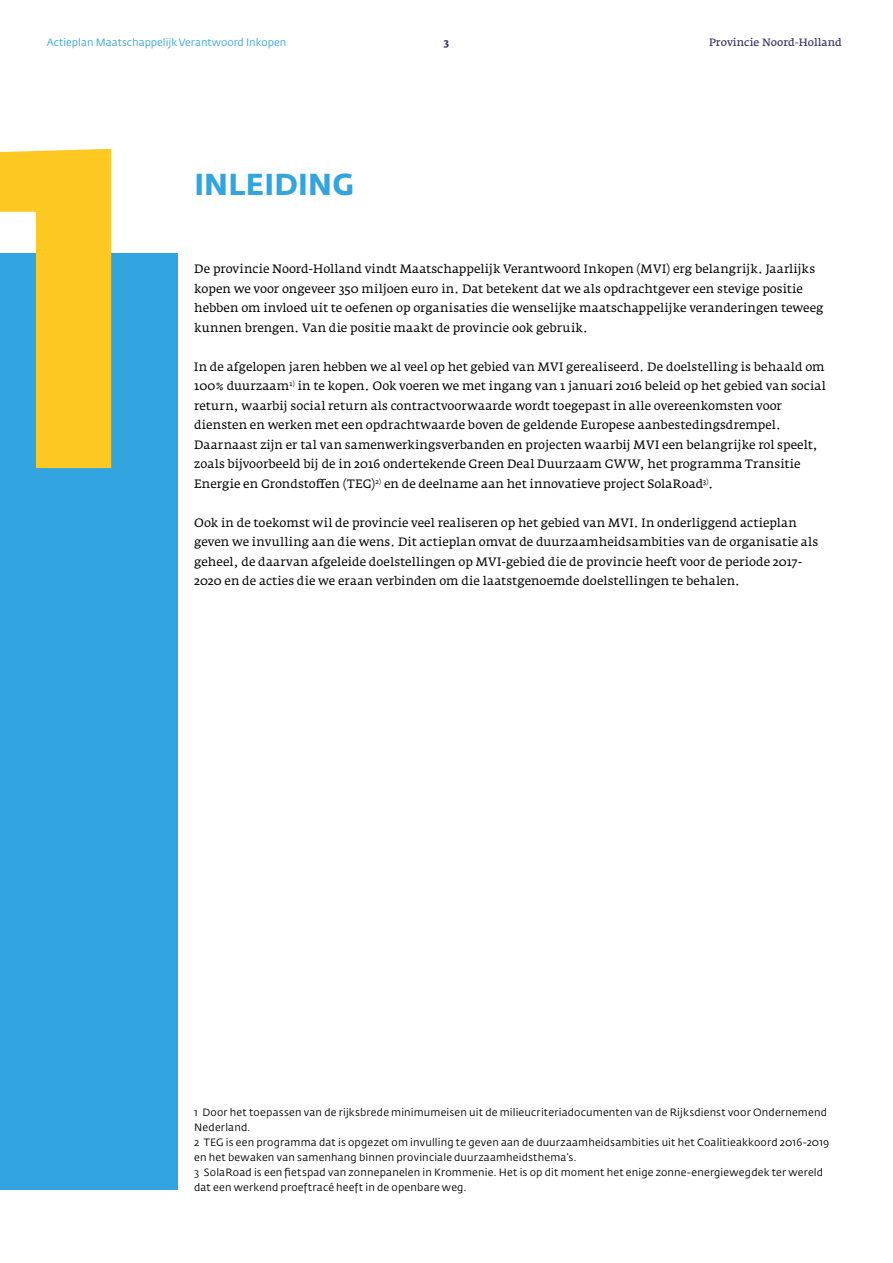
<style>
.page{position:relative;width:893px;height:1263px;background:#fff}
.page>*{position:absolute;margin:0;border:0;box-sizing:border-box;transform-origin:0 0}
.t1{font:700 450.3px "Fedra Sans Std";color:#fec823}
.t2{font:700 30px "Fedra Sans Std";letter-spacing:.005em;color:#32a4df}
.t3{font:12px/19.5px "Fedra Serif A Std";color:#000}
.t4{font:10.5px/15px "Fedra Sans Std";letter-spacing:.015em;color:#000}
.t5{font:10.5px "Fedra Sans Std";color:#32a4df}
.t6{font:600 10.5px "Fedra Serif A Std";color:#3a366b}
.t7{font:700 10.5px "Fedra Serif A Std";color:#3a366b}
</style>
<div class="page">
<div style="left:0;top:254px;width:177px;height:936px;background:#32a4df"></div>
<p class="t5" style="left:47px;top:36px;width:241px">Actieplan Maatschappelijk Verantwoord Inkopen</p>
<p class="t7" style="left:444px;top:36px;width:7px">3</p>
<p class="t6" style="left:709px;top:36px;width:134px">Provincie Noord-Holland</p>
<h1 class="t1" style="left:-36px;top:19px;width:194px">1</h1>
<h2 class="t2" style="left:194px;top:165px;width:162px">INLEIDING</h2>
<p class="t3" style="left:194px;top:259px;width:631px">De provincie Noord-Holland vindt Maatschappelijk Verantwoord Inkopen (MVI) erg belangrijk. Jaarlijks kopen we voor ongeveer 350 miljoen euro in. Dat betekent dat we als opdrachtgever een stevige positie hebben om invloed uit te oefenen op organisaties die wenselijke maatschappelijke veranderingen teweeg kunnen brengen. Van die positie maakt de provincie ook gebruik.</p>
<p class="t3" style="left:194px;top:357px;width:633px">In de afgelopen jaren hebben we al veel op het gebied van MVI gerealiseerd. De doelstelling is behaald om 100% duurzaam<sup>1)</sup> in te kopen. Ook voeren we met ingang van 1 januari 2016 beleid op het gebied van social return, waarbij social return als contractvoorwaarde wordt toegepast in alle overeenkomsten voor diensten en werken met een opdrachtwaarde boven de geldende Europese aanbestedingsdrempel.<br>Daarnaast zijn er tal van samenwerkingsverbanden en projecten waarbij MVI een belangrijke rol speelt, zoals bijvoorbeeld bij de in 2016 ondertekende Green Deal Duurzaam GWW, het programma Transitie Energie en Grondstoffen (TEG)<sup>2)</sup> en de deelname aan het innovatieve project SolaRoad<sup>3)</sup>.</p>
<p class="t3" style="left:194px;top:513px;width:626px">Ook in de toekomst wil de provincie veel realiseren op het gebied van MVI. In onderliggend actieplan geven we invulling aan die wens. Dit actieplan omvat de duurzaamheidsambities van de organisatie als geheel, de daarvan afgeleide doelstellingen op MVI-gebied die de provincie heeft voor de periode 2017- 2020 en de acties die we eraan verbinden om die laatstgenoemde doelstellingen te behalen.</p>
<p class="t4" style="left:194px;top:1105px;width:636px">1 Door het toepassen van de rijksbrede minimumeisen uit de milieucriteriadocumenten van de Rijksdienst voor Ondernemend Nederland.<br>2 TEG is een programma dat is opgezet om invulling te geven aan de duurzaamheidsambities uit het Coalitieakkoord 2016-2019 en het bewaken van samenhang binnen provinciale duurzaamheidsthema’s.<br>3 SolaRoad is een fietspad van zonnepanelen in Krommenie. Het is op dit moment het enige zonne-energiewegdek ter wereld dat een werkend proeftracé heeft in de openbare weg.</p>
</div>
